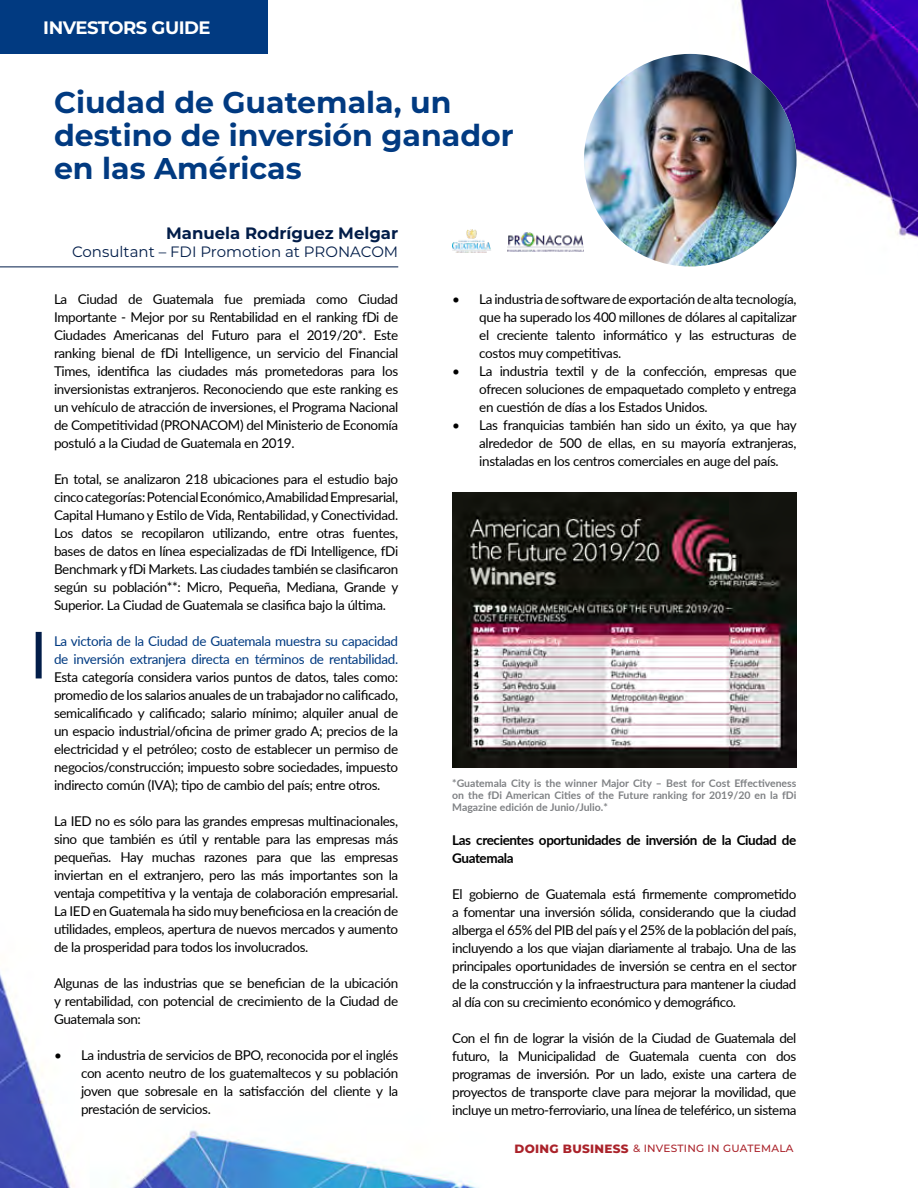
<style>
.page{position:relative;width:918px;height:1188px;background:#fff}
.page>*{position:absolute;margin:0;border:0;box-sizing:border-box;transform-origin:0 0}
.t1{font:700 30px/33px "Montserrat";color:#013a81}
.t2{font:700 18px "Montserrat";letter-spacing:-.025em;color:#fff}
.t3{font:700 16.5px "Montserrat";color:#021d49}
.t4{font:15px "Montserrat";color:#021d49}
.t5{font:13.5px/18px "Lato";letter-spacing:-.025em;color:#000;text-align:justify}
.t6{font:13.5px/18px "Lato";letter-spacing:-.025em;color:#013a81}
.t7{font:700 13.5px/18px "Lato";letter-spacing:-.03em;color:#000}
.t8{font:700 10.5px/12px "Lato";color:#808285;text-align:justify}
.t9{font:500 10.5px "Montserrat";letter-spacing:.025em;color:#aa222a}
.s1{font-weight:800;font-size:12px}
</style>
<div class="page">
<img style="left:0;top:0;width:918px;height:1188px">
<div style="left:452px;top:216px;width:131px;height:51px;background:#fff"></div>
<img style="left:452px;top:229px;width:131px;height:24px">
<img style="left:584px;top:54px;width:213px;height:213px;border-radius:106px">
<hr style="left:0;top:267px;width:398px;height:1px;background:#021d49">
<div style="left:36px;top:632px;width:6px;height:46px;background:#021d49"></div>
<img style="left:452px;top:493px;width:344px;height:274px">
<div style="left:0;top:0;width:267px;height:54px;background:#013a81"></div>
<h2 class="t2" style="left:43px;top:14px;width:169px">INVESTORS GUIDE</h2>
<h1 class="t1" style="left:54px;top:85px;width:461px">Ciudad de Guatemala, un destino de inversión ganador en las Américas</h1>
<p class="t3" style="left:166px;top:221px;width:234px">Manuela Rodríguez Melgar</p>
<p class="t4" style="left:72px;top:241px;width:328px">Consultant – FDI Promotion at PRONACOM</p>
<p class="t5" style="left:54px;top:289px;width:346px">La Ciudad de Guatemala fue premiada como Ciudad Importante - Mejor por su Rentabilidad en el ranking fDi de Ciudades Americanas del Futuro para el 2019/20*. Este ranking bienal de fDi Intelligence, un servicio del Financial Times, identifica las ciudades más prometedoras para los inversionistas extranjeros. Reconociendo que este ranking es un vehículo de atracción de inversiones, el Programa Nacional de Competitividad (PRONACOM) del Ministerio de Economía postuló a la Ciudad de Guatemala en 2019.</p>
<p class="t5" style="left:54px;top:469px;width:346px">En total, se analizaron 218 ubicaciones para el estudio bajo cinco categorías: Potencial Económico, Amabilidad Empresarial, Capital Humano y Estilo de Vida, Rentabilidad, y Conectividad.<br>Los datos se recopilaron utilizando, entre otras fuentes, bases de datos en línea especializadas de fDi Intelligence, fDi Benchmark y fDi Markets. Las ciudades también se clasificaron según su población**: Micro, Pequeña, Mediana, Grande y Superior. La Ciudad de Guatemala se clasifica bajo la última.</p>
<p class="t6" style="left:54px;top:631px;width:346px">La victoria de la Ciudad de Guatemala muestra su capacidad de inversión extranjera directa en términos de rentabilidad.</p>
<p class="t5" style="left:54px;top:667px;width:346px">Esta categoría considera varios puntos de datos, tales como: promedio de los salarios anuales de un trabajador no calificado, semicalificado y calificado; salario mínimo; alquiler anual de un espacio industrial/oficina de primer grado A; precios de la electricidad y el petróleo; costo de establecer un permiso de negocios/construcción; impuesto sobre sociedades, impuesto indirecto común (IVA); tipo de cambio del país; entre otros.</p>
<p class="t5" style="left:54px;top:811px;width:346px">La IED no es sólo para las grandes empresas multinacionales, sino que también es útil y rentable para las empresas más pequeñas. Hay muchas razones para que las empresas inviertan en el extranjero, pero las más importantes son la ventaja competitiva y la ventaja de colaboración empresarial.<br>La IED en Guatemala ha sido muy beneficiosa en la creación de utilidades, empleos, apertura de nuevos mercados y aumento de la prosperidad para todos los involucrados.</p>
<p class="t5" style="left:54px;top:973px;width:346px">Algunas de las industrias que se benefician de la ubicación y rentabilidad, con potencial de crecimiento de la Ciudad de Guatemala son:</p>
<p class="t5" style="left:81px;top:1045px;width:319px;text-indent:-27px">• La industria de servicios de BPO, reconocida por el inglés con acento neutro de los guatemaltecos y su población joven que sobresale en la satisfacción del cliente y la prestación de servicios.</p>
<p class="t5" style="left:479px;top:289px;width:319px;text-indent:-27px">• La industria de software de exportación de alta tecnología, que ha superado los 400 millones de dólares al capitalizar el creciente talento informático y las estructuras de costos muy competitivas.</p>
<p class="t5" style="left:479px;top:361px;width:319px;text-indent:-27px">• La industria textil y de la confección, empresas que ofrecen soluciones de empaquetado completo y entrega en cuestión de días a los Estados Unidos.</p>
<p class="t5" style="left:479px;top:415px;width:319px;text-indent:-27px">• Las franquicias también han sido un éxito, ya que hay alrededor de 500 de ellas, en su mayoría extranjeras, instaladas en los centros comerciales en auge del país.</p>
<p class="t8" style="left:452px;top:777px;width:346px">*Guatemala City is the winner Major City – Best for Cost Effectiveness on the fDi American Cities of the Future ranking for 2019/20 en la fDi Magazine edición de Junio/Julio.*</p>
<p class="t7" style="left:452px;top:830px;width:346px">Las crecientes oportunidades de inversión de la Ciudad de<br>Guatemala</p>
<p class="t5" style="left:452px;top:884px;width:346px">El gobierno de Guatemala está firmemente comprometido a fomentar una inversión sólida, considerando que la ciudad alberga el 65% del PIB del país y el 25% de la población del país, incluyendo a los que viajan diariamente al trabajo. Una de las principales oportunidades de inversión se centra en el sector de la construcción y la infraestructura para mantener la ciudad al día con su crecimiento económico y demográfico.</p>
<p class="t5" style="left:452px;top:1028px;width:346px">Con el fin de lograr la visión de la Ciudad de Guatemala del futuro, la Municipalidad de Guatemala cuenta con dos programas de inversión. Por un lado, existe una cartera de proyectos de transporte clave para mejorar la movilidad, que incluye un metro-ferroviario, una línea de teleférico, un sistema</p>
<p class="t9" style="left:514px;top:1141px;width:281px"><span class="s1">DOING BUSINESS</span> &amp; INVESTING IN GUATEMALA</p>
</div>
